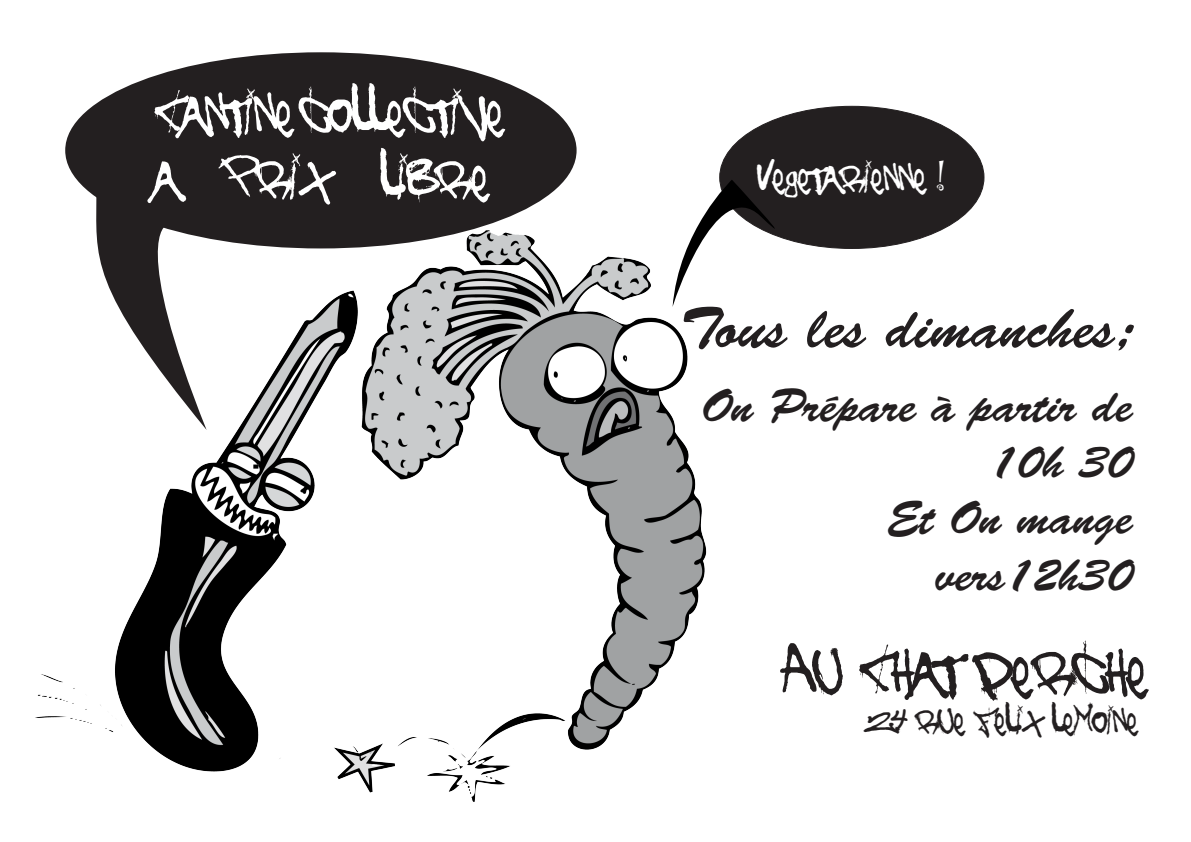
<style>
.page{position:relative;width:1191px;height:842px;background:#fff}
.page>*{position:absolute;margin:0;border:0;box-sizing:border-box;transform-origin:0 0}
.t1{font:62px "The Battle Continuez";color:#231f20}
.t2{font:58px "Brush Script Std";color:#231f20}
.t3{font:54px "The Battle Continuez";color:#fff}
.t4{font:47px/56.4px "Brush Script Std";color:#231f20;text-align:right}
.t5{font:38px "The Battle Continuez";color:#fff}
.t6{font:34px "The Battle Continuez";color:#231f20}
.s1{font-family:"Curlz";font-size:45px}
</style>
<div class="page">
<div style="left:719px;top:106px;width:265px;height:142px;background:#231f20;border-radius:50%"></div>
<div style="left:65px;top:52px;width:511px;height:196px;background:#231f20;border-radius:50%"></div>
<svg style="left:87px;top:85px;width:85px;height:145px"></svg>
<img style="left:35px;top:230px;width:672px;height:572px">
<svg style="left:672px;top:173px;width:133px;height:134px"></svg>
<p class="t3" style="left:154px;top:83px;width:351px">Cantine collective</p>
<p class="t3" style="left:154px;top:148px;width:336px">a prix libre</p>
<p class="t5" style="left:758px;top:156px;width:189px">Vegetarienne <span class="s1">!</span></p>
<p class="t2" style="left:680px;top:296px;width:454px">Tous les dimanches;</p>
<p class="t4" style="left:701px;top:378px;width:433px">On Prépare à partir de<br>10h 30</p>
<p class="t4" style="left:887px;top:491px;width:247px">Et On mange</p>
<p class="t4" style="left:936px;top:547px;width:198px">vers12h30</p>
<p class="t1" style="left:781px;top:636px;width:367px">Au Chat Perche</p>
<p class="t6" style="left:848px;top:702px;width:300px">é24 rue felix lemoine:</p>
</div>
